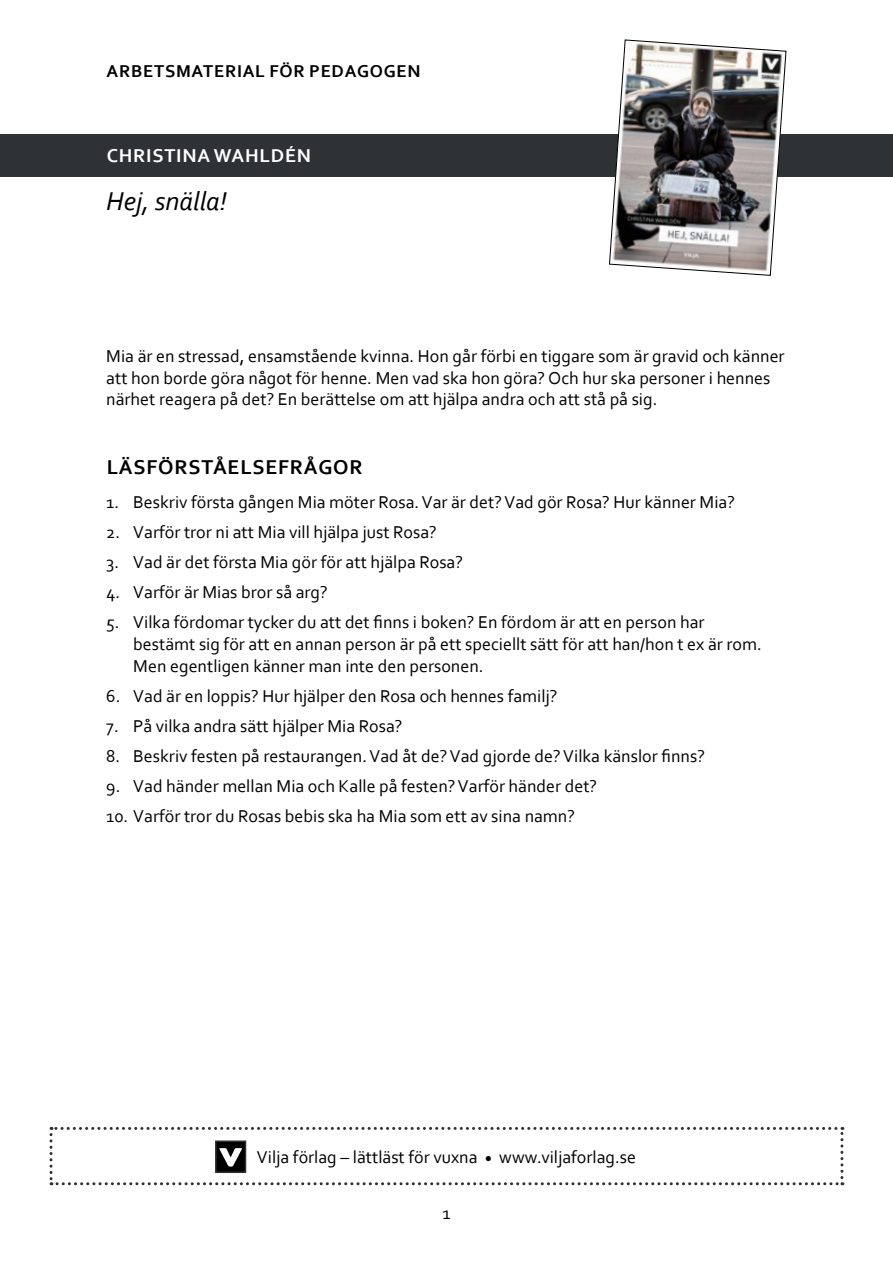
<style>
.page{position:relative;width:893px;height:1263px;background:#fff}
.page>*{position:absolute;margin:0;border:0;box-sizing:border-box;transform-origin:0 0}
.t1{font:italic 27px "Corbel";color:#000}
.t2{font:700 21px "Corbel";letter-spacing:.04em;color:#000}
.t3{font:700 19.5px "Corbel";letter-spacing:.04em;color:#fff}
.t4{font:18px/21.6px "Corbel";color:#000}
.t5{font:700 18px "Corbel";letter-spacing:.04em;color:#000}
</style>
<div class="page">
<svg style="left:50px;top:1127px;width:793px;height:58px"></svg>
<div style="left:215px;top:1140px;width:31px;height:33px;border:2px solid #2e3235"></div>
<div style="left:0;top:134px;width:893px;height:42px;background:#2e3235"></div>
<img style="left:609px;top:40px;width:177px;height:236px">
<p class="t5" style="left:107px;top:60px;width:315px">ARBETSMATERIAL FÖR PEDAGOGEN</p>
<p class="t3" style="left:107px;top:144px;width:206px">CHRISTINA WAHLDÉN</p>
<h1 class="t1" style="left:106px;top:184px;width:122px">Hej, snälla!</h1>
<p class="t4" style="left:106px;top:345px;width:680px">Mia är en stressad, ensamstående kvinna. Hon går förbi en tiggare som är gravid och känner att hon borde göra något för henne. Men vad ska hon göra? Och hur ska personer i hennes närhet reagera på det? En berättelse om att hjälpa andra och att stå på sig.</p>
<p class="t2" style="left:107px;top:454px;width:257px">LÄSFÖRSTÅELSEFRÅGOR</p>
<p class="t4" style="left:106px;top:491px;width:630px">1. Beskriv första gången Mia möter Rosa. Var är det? Vad gör Rosa? Hur känner Mia?</p>
<p class="t4" style="left:106px;top:521px;width:332px">2. Varför tror ni att Mia vill hjälpa just Rosa?</p>
<p class="t4" style="left:106px;top:551px;width:358px">3. Vad är det första Mia gör för att hjälpa Rosa?</p>
<p class="t4" style="left:106px;top:581px;width:223px">4. Varför är Mias bror så arg?</p>
<p class="t4" style="left:133px;top:611px;width:630px;text-indent:-27px">5. Vilka fördomar tycker du att det finns i boken? En fördom är att en person har bestämt sig för att en annan person är på ett speciellt sätt för att han/hon t ex är rom.<br>Men egentligen känner man inte den personen.</p>
<p class="t4" style="left:106px;top:684px;width:453px">6. Vad är en loppis? Hur hjälper den Rosa och hennes familj?</p>
<p class="t4" style="left:106px;top:715px;width:298px">7. På vilka andra sätt hjälper Mia Rosa?</p>
<p class="t4" style="left:106px;top:745px;width:600px">8. Beskriv festen på restaurangen. Vad åt de? Vad gjorde de? Vilka känslor finns?</p>
<p class="t4" style="left:106px;top:775px;width:492px">9. Vad händer mellan Mia och Kalle på festen? Varför händer det?</p>
<p class="t4" style="left:106px;top:805px;width:470px">10. Varför tror du Rosas bebis ska ha Mia som ett av sina namn?</p>
<p class="t4" style="left:257px;top:1145px;width:381px">Vilja förlag – lättläst för vuxna <sub>•</sub> www.viljaforlag.se</p>
<p class="t4" style="left:442px;top:1202px;width:10px">1</p>
</div>
